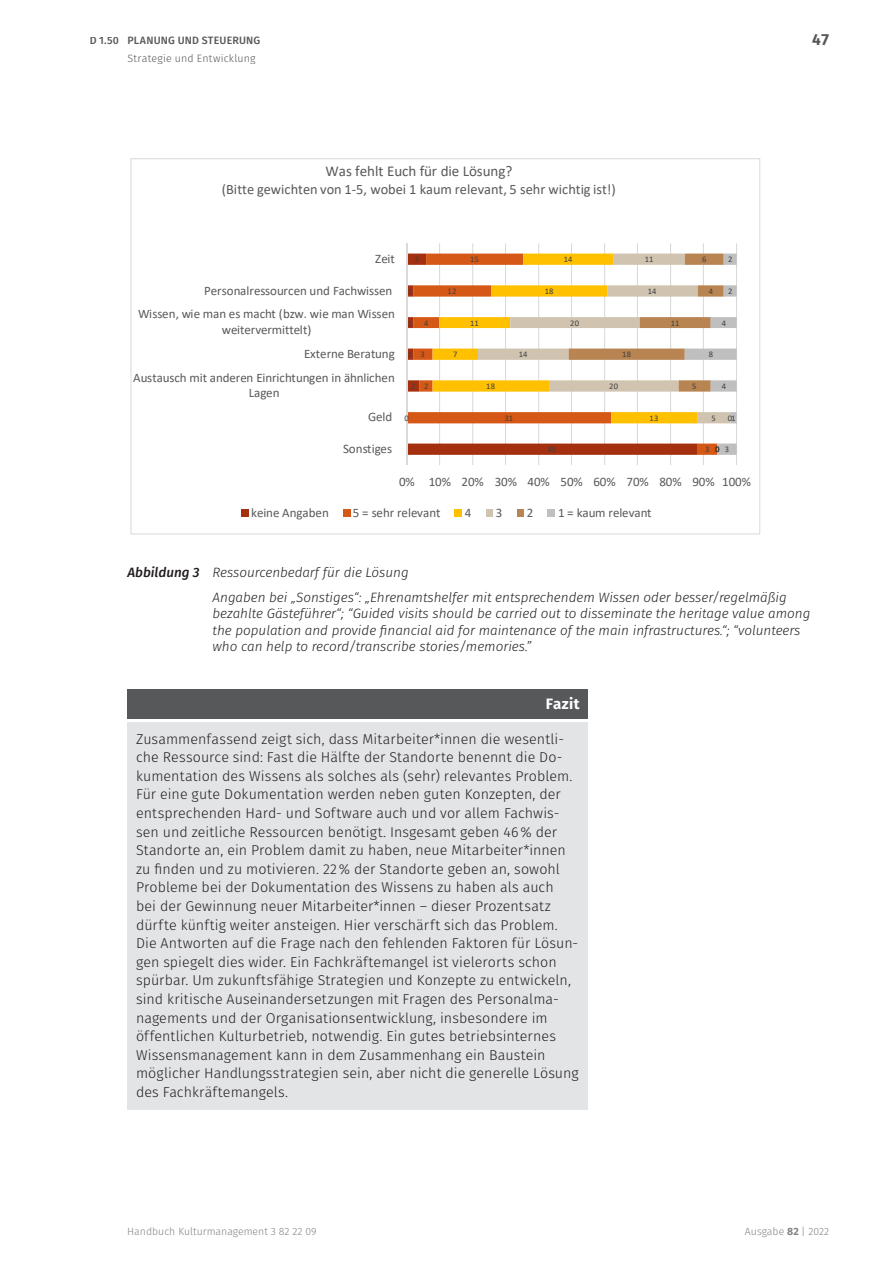
<style>
.page{position:relative;width:893px;height:1263px;background:#fff}
.page>*{position:absolute;margin:0;border:0;box-sizing:border-box;transform-origin:0 0}
.t1{font:700 15.6px "Fira Sans";color:#57585a}
.t2{font:15px "Calibri";letter-spacing:-.005em;color:#595959}
.Box_Headline{font:700 15px "Fira Sans";letter-spacing:.03em;color:#fff}
.t3{font:14.4px "Calibri";color:#595959}
.Box{font:300 14.25px/18.6px "Fira Sans";letter-spacing:.005em;color:#231f20}
.Bildunterschrift_kur{font:italic 300 13.5px/16.5px "Fira Sans";color:#231f20}
.t4{font:13.05px/15.3px "Calibri";color:#595959;text-align:center}
.t5{font:500 10.65px "Fira Sans";letter-spacing:.015em;color:#57585a}
.t6{font:300 10.65px "Fira Sans";letter-spacing:.02em;color:#57585a}
.t7{font:300 10.5px "Fira Sans";color:#808285}
.t8{font:8.55px "Calibri";letter-spacing:.015em;color:#404040}
.s1{font-weight:500}
.s2{font-weight:700}
</style>
<div class="page">
<div style="left:128px;top:689px;width:460px;height:30px;background:#57585a"></div>
<div style="left:128px;top:722px;width:460px;height:387px;background:#e3e4e6"></div>
<svg style="left:131px;top:158px;width:629px;height:376px"></svg>
<p class="t5" style="left:90px;top:33px;width:31px">D 1.50</p>
<p class="t5" style="left:128px;top:33px;width:134px">PLANUNG UND STEUERUNG</p>
<p class="t1" style="left:812px;top:28px;width:19px">47</p>
<p class="t6" style="left:128px;top:50px;width:129px">Strategie und Entwicklung</p>
<p class="t2" style="left:326px;top:161px;width:188px">Was fehlt Euch für die Lösung?</p>
<p class="t3" style="left:222px;top:179px;width:396px">(Bitte gewichten von 1-5, wobei 1 kaum relevant, 5 sehr wichtig ist!)</p>
<p class="t4" style="left:375px;top:251px;width:21px">Zeit</p>
<p class="t8" style="left:414px;top:253px;width:6px">3</p>
<p class="t8" style="left:470px;top:253px;width:10px">15</p>
<p class="t8" style="left:564px;top:253px;width:10px">14</p>
<p class="t8" style="left:645px;top:253px;width:10px">11</p>
<p class="t8" style="left:702px;top:253px;width:6px">6</p>
<p class="t8" style="left:728px;top:253px;width:6px">2</p>
<p class="t4" style="left:204px;top:282px;width:190px">Personalressourcen und Fachwissen</p>
<p class="t8" style="left:408px;top:285px;width:6px">1</p>
<p class="t8" style="left:448px;top:285px;width:10px">12</p>
<p class="t8" style="left:545px;top:285px;width:10px">18</p>
<p class="t8" style="left:648px;top:285px;width:10px">14</p>
<p class="t8" style="left:709px;top:285px;width:6px">4</p>
<p class="t8" style="left:728px;top:285px;width:6px">2</p>
<p class="t4" style="left:138px;top:306px;width:259px;line-height:15.8px">Wissen, wie man es macht (bzw. wie man Wissen weitervermittelt)</p>
<p class="t8" style="left:408px;top:317px;width:6px">1</p>
<p class="t8" style="left:424px;top:317px;width:6px">4</p>
<p class="t8" style="left:470px;top:317px;width:10px">11</p>
<p class="t8" style="left:570px;top:317px;width:10px">20</p>
<p class="t8" style="left:671px;top:317px;width:10px">11</p>
<p class="t8" style="left:722px;top:317px;width:6px">4</p>
<p class="t4" style="left:304px;top:346px;width:92px">Externe Beratung</p>
<p class="t8" style="left:408px;top:348px;width:6px">1</p>
<p class="t8" style="left:421px;top:348px;width:6px">3</p>
<p class="t8" style="left:453px;top:348px;width:6px">7</p>
<p class="t8" style="left:519px;top:348px;width:10px">14</p>
<p class="t8" style="left:622px;top:348px;width:10px">18</p>
<p class="t8" style="left:709px;top:348px;width:6px">8</p>
<p class="t4" style="left:133px;top:370px;width:263px">Austausch mit anderen Einrichtungen in ähnlichen<br>Lagen</p>
<p class="t8" style="left:411px;top:380px;width:6px">2</p>
<p class="t8" style="left:424px;top:380px;width:6px">2</p>
<p class="t8" style="left:486px;top:380px;width:10px">18</p>
<p class="t8" style="left:609px;top:380px;width:10px">20</p>
<p class="t8" style="left:692px;top:380px;width:6px">5</p>
<p class="t8" style="left:722px;top:380px;width:6px">4</p>
<p class="t4" style="left:368px;top:409px;width:26px">Geld</p>
<p class="t8" style="left:405px;top:412px;width:6px">0</p>
<p class="t8" style="left:504px;top:412px;width:10px">31</p>
<p class="t8" style="left:650px;top:412px;width:10px">13</p>
<p class="t8" style="left:711px;top:412px;width:6px">5</p>
<p class="t8" style="left:728px;top:412px;width:9px">01</p>
<p class="t4" style="left:343px;top:441px;width:51px">Sonstiges</p>
<p class="t8" style="left:548px;top:444px;width:10px">45</p>
<p class="t8" style="left:705px;top:444px;width:6px">3</p>
<p class="t8" style="left:715px;top:444px;width:6px">0</p>
<p class="t8" style="left:725px;top:444px;width:6px">3</p>
<p class="t4" style="left:399px;top:473px;width:353px">0% 10% 20% 30% 40% 50% 60% 70% 80% 90% 100%</p>
<p class="t4" style="left:251px;top:505px;width:79px">keine Angaben</p>
<p class="t4" style="left:353px;top:505px;width:89px">5 = sehr relevant</p>
<p class="t4" style="left:465px;top:505px;width:8px">4</p>
<p class="t4" style="left:496px;top:505px;width:8px">3</p>
<p class="t4" style="left:527px;top:505px;width:8px">2</p>
<p class="t4" style="left:558px;top:505px;width:95px">1 = kaum relevant</p>
<h6 class="Bildunterschrift_kur" style="left:128px;top:564px;width:283px"><span class="s1">Abbildung 3</span> Ressourcenbedarf für die Lösung</h6>
<h6 class="Bildunterschrift_kur" style="left:213px;top:589px;width:599px">Angaben bei „Sonstiges“: „Ehrenamtshelfer mit entsprechendem Wissen oder besser/regelmäßig bezahlte Gästeführer“; “Guided visits should be carried out to disseminate the heritage value among the population and provide financial aid for maintenance of the main infrastructures.“; “volunteers who can help to record/transcribe stories/memories.”</h6>
<h6 class="Box_Headline" style="left:546px;top:694px;width:35px">Fazit</h6>
<p class="Box" style="left:136px;top:729px;width:444px">Zusammenfassend zeigt sich, dass Mitarbeiter*innen die wesentli&shy;che Ressource sind: Fast die Hälfte der Standorte benennt die Do&shy;kumentation des Wissens als solches als (sehr) relevantes Problem.<br>Für eine gute Dokumentation werden neben guten Konzepten, der entsprechenden Hard- und Software auch und vor allem Fachwis&shy;sen und zeitliche Ressourcen benötigt. Insgesamt geben 46% der Standorte an, ein Problem damit zu haben, neue Mitarbeiter*innen zu finden und zu motivieren. 22% der Standorte geben an, sowohl Probleme bei der Dokumentation des Wissens zu haben als auch<br>bei der Gewinnung neuer Mitarbeiter*innen – dieser Prozentsatz dürfte künftig weiter ansteigen. Hier verschärft sich das Problem.<br>Die Antworten auf die Frage nach den fehlenden Faktoren für Lösun&shy;gen spiegelt dies wider. Ein Fachkräftemangel ist vielerorts schon spürbar. Um zukunftsfähige Strategien und Konzepte zu entwickeln, sind kritische Auseinandersetzungen mit Fragen des Personalma&shy;nagements und der Organisationsentwicklung, insbesondere im öffentlichen Kulturbetrieb, notwendig. Ein gutes betriebsinternes Wissensmanagement kann in dem Zusammenhang ein Baustein möglicher Handlungsstrategien sein, aber nicht die generelle Lösung des Fachkräftemangels.</p>
<p class="t7" style="left:127px;top:1224px;width:191px">Handbuch Kulturmanagement 3 82 22 09</p>
<p class="t7" style="left:745px;top:1224px;width:86px">Ausgabe <span class="s2">82</span> | 2022</p>
</div>
